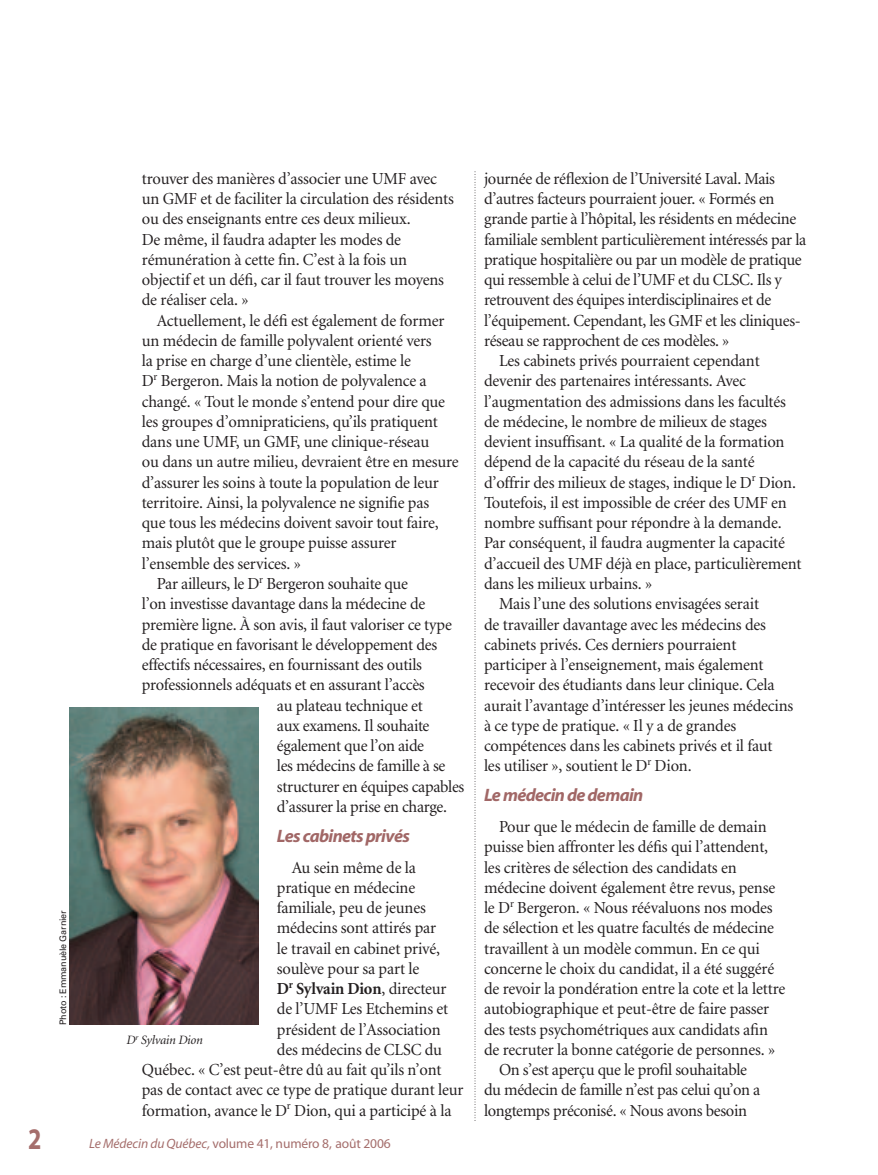
<style>
.page{position:relative;width:878px;height:1175px;background:#fff}
.page>*{position:absolute;margin:0;border:0;box-sizing:border-box;transform-origin:0 0}
.t1{font:700 30px "Myriad";color:#a56e6c;scale:.8 1}
.t2{font:italic 700 18px "Myriad";letter-spacing:-.035em;color:#a16766}
.t3{font:16.8px/20.2px "Minion";letter-spacing:-.01em;color:#231f20}
.t4{font:700 16.8px "Minion";letter-spacing:-.01em;color:#231f20}
.t5{font:13.5px "Myriad";letter-spacing:-.01em;color:#a56e6c}
.t6{font:italic 12.75px "Minion";letter-spacing:-.015em;color:#231f20}
.t7{font:9px "Univers";letter-spacing:-.015em;color:#231f20}
.s1{font-weight:400}
.s2{font-style:italic}
</style>
<div class="page">
<svg style="left:474px;top:172px;width:1px;height:947px"></svg>
<img style="left:70px;top:707px;width:189px;height:317px">
<p class="t7" style="left:60px;top:1024px;width:116px;rotate:-90deg">Photo : Emmanuèle Garnier</p>
<p class="t3" style="left:142px;top:170px;width:314px">trouver des manières d’associer une UMF avec un GMF et de faciliter la circulation des résidents ou des enseignants entre ces deux milieux.<br>De même, il faudra adapter les modes de rémunération à cette fin. C’est à la fois un objectif et un défi, car il faut trouver les moyens de réaliser cela. »</p>
<p class="t3" style="left:157px;top:311px;width:289px">Actuellement, le défi est également de former</p>
<p class="t3" style="left:142px;top:332px;width:291px">un médecin de famille polyvalent orienté vers</p>
<p class="t3" style="left:142px;top:352px;width:270px">la prise en charge d’une clientèle, estime le</p>
<p class="t3" style="left:142px;top:372px;width:286px">D<sup>r</sup> Bergeron. Mais la notion de polyvalence a</p>
<p class="t3" style="left:142px;top:392px;width:305px">changé. « Tout le monde s’entend pour dire que</p>
<p class="t3" style="left:142px;top:413px;width:298px">les groupes d’omnipraticiens, qu’ils pratiquent</p>
<p class="t3" style="left:142px;top:433px;width:289px">dans une UMF, un GMF, une clinique-réseau</p>
<p class="t3" style="left:142px;top:453px;width:318px">ou dans un autre milieu, devraient être en mesure</p>
<p class="t3" style="left:142px;top:473px;width:298px">d’assurer les soins à toute la population de leur</p>
<p class="t3" style="left:142px;top:494px;width:289px">territoire. Ainsi, la polyvalence ne signifie pas</p>
<p class="t3" style="left:142px;top:514px;width:298px">que tous les médecins doivent savoir tout faire,</p>
<p class="t3" style="left:142px;top:534px;width:256px">mais plutôt que le groupe puisse assurer</p>
<p class="t3" style="left:142px;top:554px;width:161px">l’ensemble des services. »</p>
<p class="t3" style="left:157px;top:575px;width:253px">Par ailleurs, le D<sup>r</sup> Bergeron souhaite que</p>
<p class="t3" style="left:142px;top:595px;width:285px">l’on investisse davantage dans la médecine de</p>
<p class="t3" style="left:142px;top:615px;width:312px">première ligne. À son avis, il faut valoriser ce type</p>
<p class="t3" style="left:142px;top:635px;width:297px">de pratique en favorisant le développement des</p>
<p class="t3" style="left:142px;top:656px;width:282px">effectifs nécessaires, en fournissant des outils</p>
<p class="t3" style="left:142px;top:676px;width:284px">professionnels adéquats et en assurant l’accès</p>
<p class="t3" style="left:277px;top:696px;width:147px">au plateau technique et</p>
<p class="t3" style="left:277px;top:716px;width:154px">aux examens. Il souhaite</p>
<p class="t3" style="left:277px;top:737px;width:149px">également que l’on aide</p>
<p class="t3" style="left:277px;top:757px;width:170px">les médecins de famille à se</p>
<p class="t3" style="left:277px;top:777px;width:189px">structurer en équipes capables</p>
<p class="t3" style="left:277px;top:797px;width:172px">d’assurer la prise en charge.</p>
<p class="t2" style="left:277px;top:829px;width:134px">Les cabinets privés</p>
<p class="t3" style="left:292px;top:858px;width:126px">Au sein même de la</p>
<p class="t3" style="left:277px;top:878px;width:140px">pratique en médecine</p>
<p class="t3" style="left:277px;top:899px;width:150px">familiale, peu de jeunes</p>
<p class="t3" style="left:277px;top:919px;width:161px">médecins sont attirés par</p>
<p class="t3" style="left:277px;top:939px;width:165px">le travail en cabinet privé,</p>
<p class="t3" style="left:277px;top:959px;width:144px">soulève pour sa part le</p>
<p class="t4" style="left:277px;top:982px;width:171px">D<sup>r</sup> Sylvain Dion<span class="s1">, directeur</span></p>
<p class="t3" style="left:277px;top:1000px;width:173px">de l’UMF Les Etchemins et</p>
<p class="t3" style="left:277px;top:1020px;width:165px">président de l’Association</p>
<p class="t3" style="left:277px;top:1040px;width:167px">des médecins de CLSC du</p>
<p class="t3" style="left:142px;top:1061px;width:301px">Québec. « C’est peut-être dû au fait qu’ils n’ont</p>
<p class="t3" style="left:142px;top:1081px;width:323px">pas de contact avec ce type de pratique durant leur</p>
<p class="t3" style="left:142px;top:1101px;width:311px">formation, avance le D<sup>r</sup> Dion, qui a participé à la</p>
<p class="t6" style="left:126px;top:1035px;width:78px">D<sup>r</sup> Sylvain Dion</p>
<h1 class="t1" style="left:28px;top:1127px;width:18px">2</h1>
<p class="t5" style="left:89px;top:1138px;width:303px"><span class="s2">Le Médecin du Québec,</span> volume 41, numéro 8, août 2006</p>
<p class="t3" style="left:484px;top:170px;width:292px">journée de réflexion de l’Université Laval. Mais</p>
<p class="t3" style="left:484px;top:190px;width:292px">d’autres facteurs pourraient jouer. « Formés en</p>
<p class="t3" style="left:484px;top:210px;width:314px">grande partie à l’hôpital, les résidents en médecine</p>
<p class="t3" style="left:484px;top:230px;width:324px">familiale semblent particulièrement intéressés par la</p>
<p class="t3" style="left:484px;top:251px;width:319px">pratique hospitalière ou par un modèle de pratique</p>
<p class="t3" style="left:484px;top:271px;width:299px">qui ressemble à celui de l’UMF et du CLSC. Ils y</p>
<p class="t3" style="left:484px;top:291px;width:289px">retrouvent des équipes interdisciplinaires et de</p>
<p class="t3" style="left:484px;top:311px;width:318px">l’équipement. Cependant, les GMF et les cliniques-</p>
<p class="t3" style="left:484px;top:332px;width:247px">réseau se rapprochent de ces modèles. »</p>
<p class="t3" style="left:499px;top:352px;width:262px">Les cabinets privés pourraient cependant</p>
<p class="t3" style="left:484px;top:372px;width:263px">devenir des partenaires intéressants. Avec</p>
<p class="t3" style="left:484px;top:392px;width:303px">l’augmentation des admissions dans les facultés</p>
<p class="t3" style="left:484px;top:413px;width:284px">de médecine, le nombre de milieux de stages</p>
<p class="t3" style="left:484px;top:433px;width:302px">devient insuffisant. « La qualité de la formation</p>
<p class="t3" style="left:484px;top:453px;width:272px">dépend de la capacité du réseau de la santé</p>
<p class="t3" style="left:484px;top:473px;width:313px">d’offrir des milieux de stages, indique le D<sup>r</sup> Dion.</p>
<p class="t3" style="left:484px;top:494px;width:304px">Toutefois, il est impossible de créer des UMF en</p>
<p class="t3" style="left:484px;top:514px;width:299px">nombre suffisant pour répondre à la demande.</p>
<p class="t3" style="left:484px;top:534px;width:302px">Par conséquent, il faudra augmenter la capacité</p>
<p class="t3" style="left:484px;top:554px;width:319px">d’accueil des UMF déjà en place, particulièrement</p>
<p class="t3" style="left:484px;top:575px;width:170px">dans les milieux urbains. »</p>
<p class="t3" style="left:499px;top:595px;width:261px">Mais l’une des solutions envisagées serait</p>
<p class="t3" style="left:484px;top:615px;width:283px">de travailler davantage avec les médecins des</p>
<p class="t3" style="left:484px;top:635px;width:254px">cabinets privés. Ces derniers pourraient</p>
<p class="t3" style="left:484px;top:656px;width:281px">participer à l’enseignement, mais également</p>
<p class="t3" style="left:484px;top:676px;width:292px">recevoir des étudiants dans leur clinique. Cela</p>
<p class="t3" style="left:484px;top:696px;width:311px">aurait l’avantage d’intéresser les jeunes médecins</p>
<p class="t3" style="left:484px;top:716px;width:254px">à ce type de pratique. « Il y a de grandes</p>
<p class="t3" style="left:484px;top:737px;width:290px">compétences dans les cabinets privés et il faut</p>
<p class="t3" style="left:484px;top:757px;width:209px">les utiliser », soutient le D<sup>r</sup> Dion.</p>
<p class="t2" style="left:484px;top:788px;width:161px">Le médecin de demain</p>
<p class="t3" style="left:499px;top:818px;width:269px">Pour que le médecin de famille de demain</p>
<p class="t3" style="left:484px;top:838px;width:286px">puisse bien affronter les défis qui l’attendent,</p>
<p class="t3" style="left:484px;top:858px;width:254px">les critères de sélection des candidats en</p>
<p class="t3" style="left:484px;top:878px;width:293px">médecine doivent également être revus, pense</p>
<p class="t3" style="left:484px;top:899px;width:290px">le D<sup>r</sup> Bergeron. « Nous réévaluons nos modes</p>
<p class="t3" style="left:484px;top:919px;width:291px">de sélection et les quatre facultés de médecine</p>
<p class="t3" style="left:484px;top:939px;width:277px">travaillent à un modèle commun. En ce qui</p>
<p class="t3" style="left:484px;top:959px;width:292px">concerne le choix du candidat, il a été suggéré</p>
<p class="t3" style="left:484px;top:980px;width:303px">de revoir la pondération entre la cote et la lettre</p>
<p class="t3" style="left:484px;top:1000px;width:287px">autobiographique et peut-être de faire passer</p>
<p class="t3" style="left:484px;top:1020px;width:285px">des tests psychométriques aux candidats afin</p>
<p class="t3" style="left:484px;top:1040px;width:293px">de recruter la bonne catégorie de personnes. »</p>
<p class="t3" style="left:499px;top:1061px;width:249px">On s’est aperçu que le profil souhaitable</p>
<p class="t3" style="left:484px;top:1081px;width:278px">du médecin de famille n’est pas celui qu’on a</p>
<p class="t3" style="left:484px;top:1101px;width:264px">longtemps préconisé. « Nous avons besoin</p>
</div>
